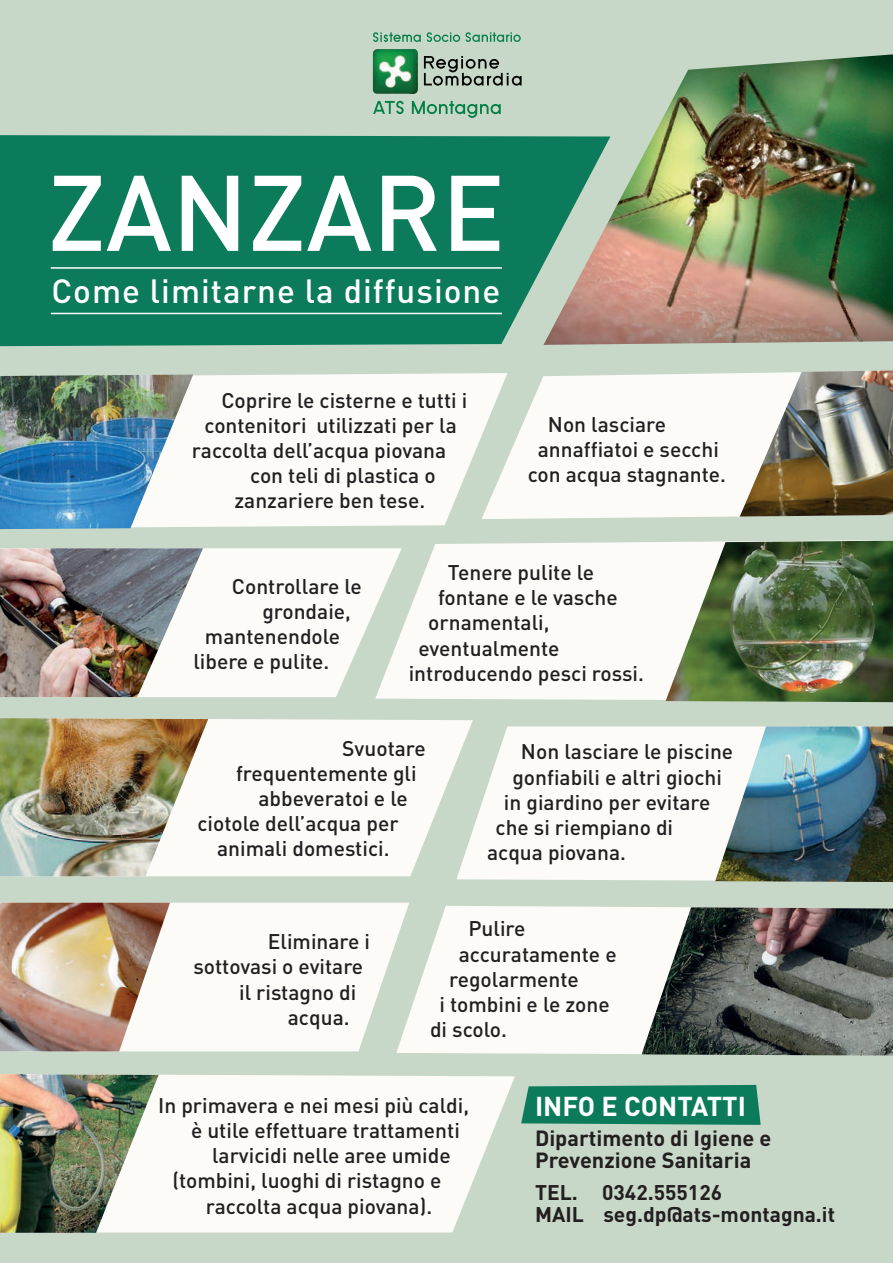
<style>
.page{position:relative;width:893px;height:1263px;background:#c7d8c8}
.page>*{position:absolute;margin:0;border:0;box-sizing:border-box;transform-origin:0 0}
.t1{font:500 105.6px "DIN";color:#fff}
.t2{font:500 33.15px "DIN";letter-spacing:.03em;color:#fff}
.t3{font:700 27px "DIN";color:#fff}
.t4{font:700 21.75px/22.5px "DIN";color:#231f20}
.t5{font:500 21px "DIN";color:#231f20}
.t6{font:700 21px/22.5px "DIN";color:#231f20}
</style>
<div class="page">
<div style="left:152px;top:373px;width:329px;height:154px;background:#fcfbf8"></div>
<svg style="left:481px;top:373px;width:259px;height:146px;background:#f5f6f2"></svg>
<svg style="left:208px;top:719px;width:265px;height:157px;background:#f8f8f4"></svg>
<svg style="left:159px;top:1074px;width:356px;height:158px;background:#f7f7f3"></svg>
<svg style="left:456px;top:726px;width:259px;height:155px;background:#f6f7f3"></svg>
<svg style="left:203px;top:548px;width:172px;height:149px;background:#f8f8f4"></svg>
<svg style="left:375px;top:540px;width:518px;height:161px;background:#f5f6f2"></svg>
<div style="left:170px;top:903px;width:239px;height:148px;background:#fcfbf8"></div>
<svg style="left:396px;top:906px;width:246px;height:148px;background:#f6f7f3"></svg>
<img style="left:610px;top:54px;width:283px;height:291px">
<svg style="left:0;top:135px;width:610px;height:211px;background:#1e8164"></svg>
<hr style="left:51px;top:267px;width:451px;height:2px;background:#fff">
<hr style="left:51px;top:313px;width:451px;height:1px;background:#fff">
<svg style="left:521px;top:1085px;width:240px;height:40px;background:#178062"></svg>
<img style="left:0;top:375px;width:193px;height:154px">
<img style="left:740px;top:370px;width:153px;height:147px">
<img style="left:0;top:718px;width:208px;height:158px">
<img style="left:0;top:1074px;width:159px;height:159px">
<img style="left:715px;top:726px;width:178px;height:156px">
<img style="left:0;top:548px;width:203px;height:149px">
<img style="left:666px;top:541px;width:227px;height:161px">
<img style="left:0;top:903px;width:170px;height:148px">
<img style="left:642px;top:907px;width:251px;height:149px">
<svg style="left:424px;top:56px;width:98px;height:30px"></svg>
<svg style="left:413px;top:49px;width:5px;height:45px"></svg>
<img style="left:373px;top:49px;width:40px;height:45px">
<svg style="left:373px;top:32px;width:48px;height:10px"></svg>
<svg style="left:427px;top:32px;width:33px;height:10px"></svg>
<svg style="left:466px;top:32px;width:55px;height:10px"></svg>
<svg style="left:373px;top:101px;width:31px;height:13px"></svg>
<svg style="left:412px;top:101px;width:89px;height:17px"></svg>
<h1 class="t1" style="left:48px;top:145px;width:459px">ZANZARE</h1>
<h2 class="t2" style="left:51px;top:270px;width:450px">Come limitarne la diffusione</h2>
<p class="t5" style="left:221px;top:387px;width:247px">Coprire le cisterne e tutti i</p>
<p class="t5" style="left:205px;top:412px;width:254px">contenitori utilizzati per la</p>
<p class="t5" style="left:192px;top:437px;width:256px">raccolta dell’acqua piovana</p>
<p class="t5" style="left:250px;top:462px;width:187px">con teli di plastica o</p>
<p class="t5" style="left:234px;top:487px;width:192px">zanzariere ben tese.</p>
<p class="t5" style="left:548px;top:411px;width:120px">Non lasciare</p>
<p class="t5" style="left:538px;top:436px;width:183px">annaffiatoi e secchi</p>
<p class="t5" style="left:528px;top:461px;width:200px">con acqua stagnante.</p>
<p class="t5" style="left:232px;top:573px;width:131px">Controllare le</p>
<p class="t5" style="left:262px;top:598px;width:90px">grondaie,</p>
<p class="t5" style="left:205px;top:623px;width:137px">mantenendole</p>
<p class="t5" style="left:193px;top:648px;width:138px">libere e pulite.</p>
<p class="t5" style="left:448px;top:559px;width:148px">Tenere pulite le</p>
<p class="t5" style="left:438px;top:584px;width:181px">fontane e le vasche</p>
<p class="t5" style="left:428px;top:609px;width:123px">ornamentali,</p>
<p class="t5" style="left:418px;top:634px;width:142px">eventualmente</p>
<p class="t5" style="left:409px;top:660px;width:237px">introducendo pesci rossi.</p>
<p class="t5" style="left:342px;top:735px;width:85px">Svuotare</p>
<p class="t5" style="left:236px;top:760px;width:182px">frequentemente gli</p>
<p class="t5" style="left:258px;top:785px;width:151px">abbeveratoi e le</p>
<p class="t5" style="left:197px;top:810px;width:203px">ciotole dell’acqua per</p>
<p class="t5" style="left:217px;top:835px;width:174px">animali domestici.</p>
<p class="t5" style="left:521px;top:738px;width:214px">Non lasciare le piscine</p>
<p class="t5" style="left:512px;top:764px;width:211px">gonfiabili e altri giochi</p>
<p class="t5" style="left:504px;top:789px;width:208px">in giardino per evitare</p>
<p class="t5" style="left:495px;top:814px;width:179px">che si riempiano di</p>
<p class="t5" style="left:487px;top:839px;width:140px">acqua piovana.</p>
<p class="t5" style="left:268px;top:928px;width:104px">Eliminare i</p>
<p class="t5" style="left:193px;top:953px;width:171px">sottovasi o evitare</p>
<p class="t5" style="left:239px;top:978px;width:119px">il ristagno di</p>
<p class="t5" style="left:288px;top:1004px;width:63px">acqua.</p>
<p class="t5" style="left:468px;top:915px;width:59px">Pulire</p>
<p class="t5" style="left:459px;top:941px;width:159px">accuratamente e</p>
<p class="t5" style="left:449px;top:966px;width:131px">regolarmente</p>
<p class="t5" style="left:440px;top:991px;width:172px">i tombini e le zone</p>
<p class="t5" style="left:430px;top:1016px;width:79px">di scolo.</p>
<p class="t5" style="left:158px;top:1092px;width:312px">In primavera e nei mesi più caldi,</p>
<p class="t5" style="left:191px;top:1117px;width:270px">è utile effettuare trattamenti</p>
<p class="t5" style="left:212px;top:1142px;width:240px">larvicidi nelle aree umide</p>
<p class="t5" style="left:172px;top:1167px;width:271px">(tombini, luoghi di ristagno e</p>
<p class="t5" style="left:206px;top:1192px;width:228px">raccolta acqua piovana).</p>
<p class="t3" style="left:535px;top:1088px;width:212px">INFO E CONTATTI</p>
<p class="t4" style="left:535px;top:1126px;width:238px">Dipartimento di Igiene e<br>Prevenzione Sanitaria</p>
<p class="t6" style="left:535px;top:1180px;width:302px">TEL. 0342.555126<br>MAIL seg.dp@ats-montagna.it</p>
</div>
